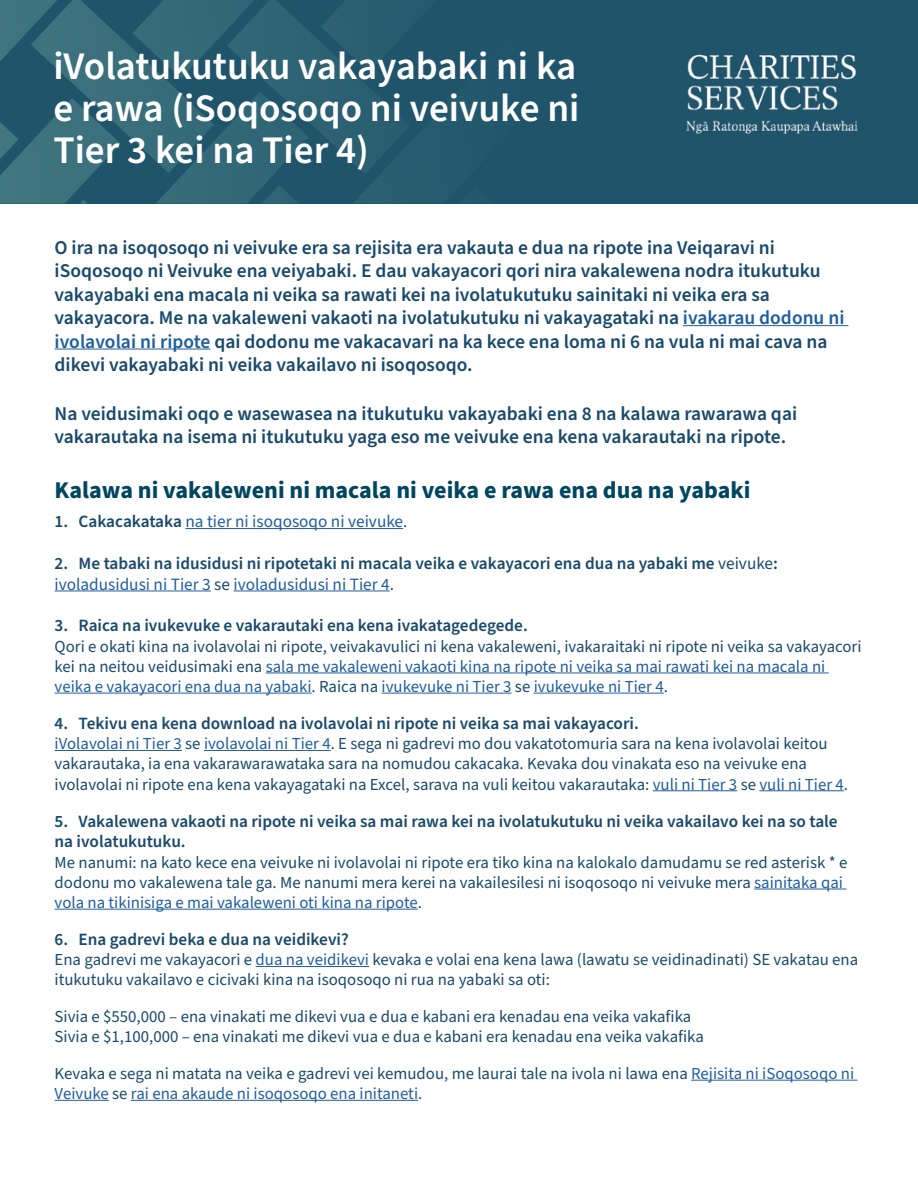
<style>
.page{position:relative;width:918px;height:1188px;background:#fff}
.page>*{position:absolute;margin:0;border:0;box-sizing:border-box;transform-origin:0 0}
.Large_header_text_3{font:600 39px/42px "Source Sans Pro";color:#fff;text-align:justify}
.med_heading_17_bold{font:700 24px "Source Sans Pro";color:#00465f}
.Medium_text_14{font:600 19.5px/23.4px "Source Sans Pro";color:#1a4a6b}
.t1{font:600 17.25px/20.7px "Source Sans Pro";color:#1a4a6b}
.t2{font:17.25px "Source Sans Pro";color:#215e9e}
.Normal_body_text{font:16.8px/20.1px "Source Sans Pro";color:#1a4a6b}
.Normal_body_text__n{font:16.8px "Source Sans Pro";color:#1a4a6b}
.s1{color:#215e9e}
.s2{font-weight:600;color:#1a4a6b}
.s3{color:#1a4a6b}
.s4{font-weight:400}
.s5{font-weight:400;color:#215e9e}
</style>
<div class="page">
<div style="left:0;top:0;width:918px;height:204px;background:#20546b"></div>
<svg style="left:0;top:0;width:381px;height:204px"></svg>
<img style="left:686px;top:54px;width:172px;height:80px">
<hr style="left:683px;top:325px;width:165px;height:1px;background:#215e9e">
<hr style="left:55px;top:349px;width:155px;height:1px;background:#215e9e">
<hr style="left:185px;top:528px;width:218px;height:1px;background:#215e9e">
<hr style="left:55px;top:591px;width:156px;height:1px;background:#215e9e">
<hr style="left:234px;top:591px;width:156px;height:1px;background:#215e9e">
<hr style="left:266px;top:673px;width:563px;height:1px;background:#215e9e">
<hr style="left:55px;top:693px;width:257px;height:1px;background:#215e9e">
<hr style="left:382px;top:693px;width:130px;height:1px;background:#215e9e">
<hr style="left:534px;top:693px;width:130px;height:1px;background:#215e9e">
<hr style="left:55px;top:750px;width:127px;height:1px;background:#215e9e">
<hr style="left:204px;top:750px;width:127px;height:1px;background:#215e9e">
<hr style="left:653px;top:790px;width:84px;height:1px;background:#215e9e">
<hr style="left:759px;top:790px;width:85px;height:1px;background:#215e9e">
<hr style="left:754px;top:889px;width:92px;height:1px;background:#215e9e">
<hr style="left:55px;top:909px;width:363px;height:1px;background:#215e9e">
<hr style="left:256px;top:966px;width:113px;height:1px;background:#215e9e">
<hr style="left:691px;top:1080px;width:167px;height:1px;background:#215e9e">
<hr style="left:55px;top:1100px;width:54px;height:1px;background:#215e9e">
<hr style="left:131px;top:1100px;width:287px;height:1px;background:#215e9e">
<p class="Large_header_text_3" style="left:53px;top:46px;width:528px">iVolatukutuku vakayabaki ni ka e rawa (iSoqosoqo ni veivuke ni Tier 3 kei na Tier 4)</p>
<p class="Medium_text_14" style="left:55px;top:236px;width:791px">O ira na isoqosoqo ni veivuke era sa rejisita era vakauta e dua na ripote ina Veiqaravi ni iSoqosoqo ni Veivuke ena veiyabaki. E dau vakayacori qori nira vakalewena nodra itukutuku vakayabaki ena macala ni veika sa rawati kei na ivolatukutuku sainitaki ni veika era sa vakayacora. Me na vakaleweni vakaoti na ivolatukutuku ni vakayagataki na <span class="s1">ivakarau dodonu ni ivolavolai ni ripote</span> qai dodonu me vakacavari na ka kece ena loma ni 6 na vula ni mai cava na dikevi vakayabaki ni veika vakailavo ni isoqosoqo.</p>
<p class="Medium_text_14" style="left:55px;top:402px;width:744px">Na veidusimaki oqo e wasewasea na itukutuku vakayabaki ena 8 na kalawa rawarawa qai vakarautaka na isema ni itukutuku yaga eso me veivuke ena kena vakarautaki na ripote.</p>
<p class="med_heading_17_bold" style="left:55px;top:473px;width:697px">Kalawa ni vakaleweni ni macala ni veika e rawa ena dua na yabaki</p>
<p class="t2" style="left:55px;top:510px;width:354px"><span class="s2">1. Cakacakataka</span> na tier ni isoqosoqo ni veivuke<span class="s3">.</span></p>
<p class="t1" style="left:55px;top:553px;width:725px">2. Me tabaki na idusidusi ni ripotetaki ni macala veika e vakayacori ena dua na yabaki me <span class="s4">veivuke</span>: <span class="s5">ivoladusidusi ni Tier 3</span> <span class="s4">se</span> <span class="s5">ivoladusidusi ni Tier 4</span><span class="s4">.</span></p>
<p class="t1" style="left:55px;top:616px;width:475px">3. Raica na ivukevuke e vakarautaki ena kena ivakatagedegede.</p>
<p class="Normal_body_text" style="left:55px;top:636px;width:809px">Qori e okati kina na ivolavolai ni ripote, veivakavulici ni kena vakaleweni, ivakaraitaki ni ripote ni veika sa vakayacori kei na neitou veidusimaki ena <span class="s1">sala me vakaleweni vakaoti kina na ripote ni veika sa mai rawati kei na macala ni veika e vakayacori ena dua na yabaki</span>. Raica na <span class="s1">ivukevuke ni Tier 3</span> se <span class="s1">ivukevuke ni Tier 4</span>.</p>
<p class="t1" style="left:55px;top:714px;width:586px">4. Tekivu ena kena download na ivolavolai ni ripote ni veika sa mai vakayacori.</p>
<p class="Normal_body_text" style="left:55px;top:734px;width:795px"><span class="s1">iVolavolai ni Tier 3</span> se <span class="s1">ivolavolai ni Tier 4</span>. E sega ni gadrevi mo dou vakatotomuria sara na kena ivolavolai keitou vakarautaka, ia ena vakarawarawataka sara na nomudou cakacaka. Kevaka dou vinakata eso na veivuke ena ivolavolai ni ripote ena kena vakayagataki na Excel, sarava na vuli keitou vakarautaka: <span class="s1">vuli ni Tier 3</span> se <span class="s1">vuli ni Tier 4</span>.</p>
<p class="t1" style="left:55px;top:811px;width:785px">5. Vakalewena vakaoti na ripote ni veika sa mai rawa kei na ivolatukutuku ni veika vakailavo kei na so tale na ivolatukutuku.</p>
<p class="Normal_body_text" style="left:55px;top:852px;width:794px">Me nanumi: na kato kece ena veivuke ni ivolavolai ni ripote era tiko kina na kalokalo damudamu se red asterisk * e dodonu mo vakalewena tale ga. Me nanumi mera kerei na vakailesilesi ni isoqosoqo ni veivuke mera <span class="s1">sainitaka qai vola na tikinisiga e mai vakaleweni oti kina na ripote</span>.</p>
<p class="t1" style="left:55px;top:930px;width:296px">6. Ena gadrevi beka e dua na veidikevi?</p>
<p class="Normal_body_text" style="left:55px;top:950px;width:805px">Ena gadrevi me vakayacori e <span class="s1">dua na veidikevi</span> kevaka e volai ena kena lawa (lawatu se veidinadinati) SE vakatau ena itukutuku vakailavo e cicivaki kina na isoqosoqo ni rua na yabaki sa oti:</p>
<p class="Normal_body_text__n" style="left:55px;top:1005px;width:638px">Sivia e $550,000 – ena vinakati me dikevi vua e dua e kabani era kenadau ena veika vakafika</p>
<p class="Normal_body_text" style="left:55px;top:1027px;width:651px">Sivia e $1,100,000 – ena vinakati me dikevi vua e dua e kabani era kenadau ena veika vakafika</p>
<p class="Normal_body_text" style="left:55px;top:1064px;width:801px">Kevaka e sega ni matata na veika e gadrevi vei kemudou, me laurai tale na ivola ni lawa ena <span class="s1">Rejisita ni iSoqosoqo ni<br>Veivuke</span> se <span class="s1">rai ena akaude ni isoqosoqo ena initaneti</span>.</p>
</div>
